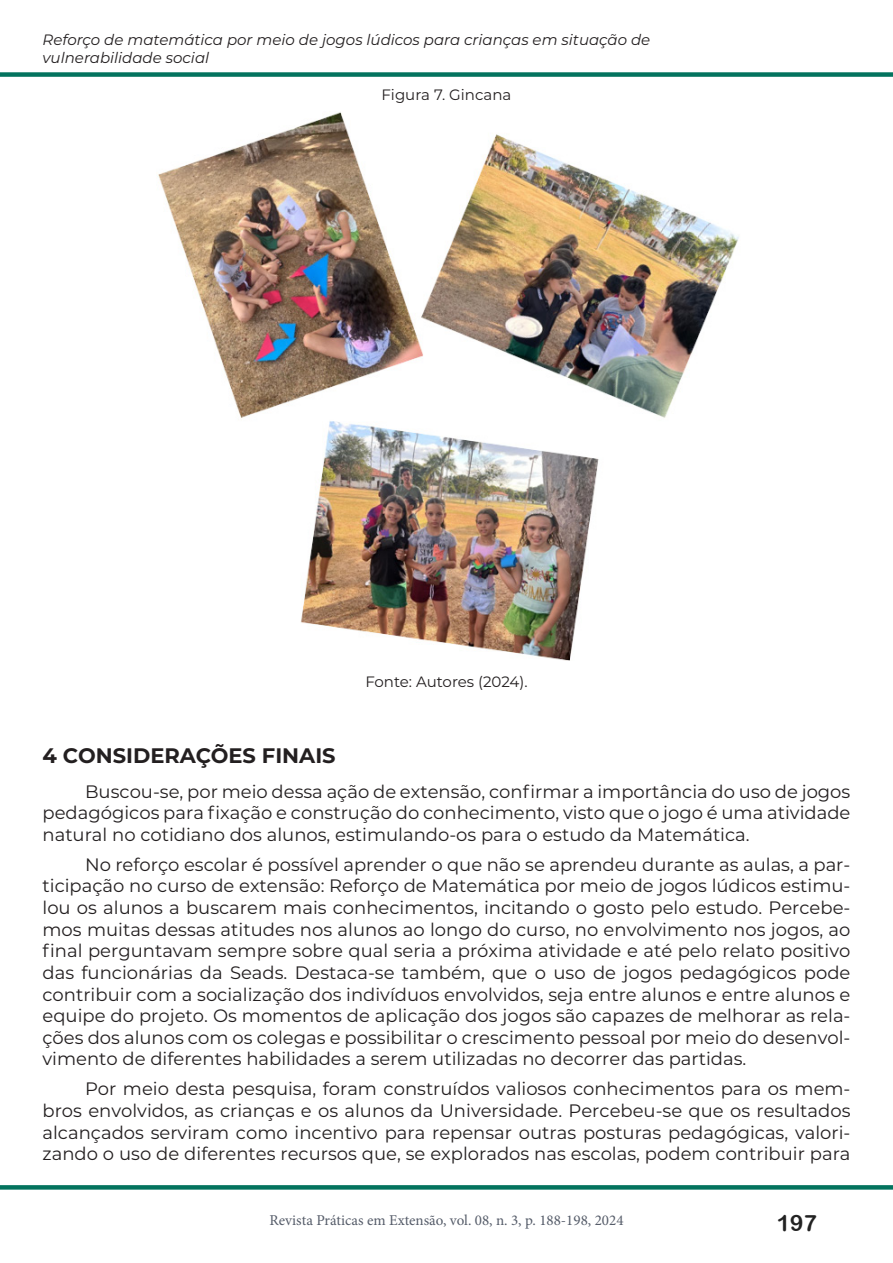
<style>
.page{position:relative;width:893px;height:1263px;background:#fff}
.page>*{position:absolute;margin:0;border:0;box-sizing:border-box;transform-origin:0 0}
.t1{font:22.5px "Arial Rounded MT Bold";color:#222}
.t2{font:700 21px "Montserrat";color:#231f20}
.t3{font:18px/21.6px "Montserrat";color:#231f20;text-align:justify}
.t4{font:italic 15px/18px "Montserrat";color:#231f20}
.t5{font:15px "Minion Pro";color:#555c69}
.t6{font:15px "Montserrat";color:#231f20}
</style>
<div class="page">
<div style="left:0;top:72px;width:893px;height:5px;background:#03735e"></div>
<svg style="left:0;top:1185px;width:893px;height:4px;background:#0b7763"></svg>
<img style="left:158px;top:112px;width:581px;height:548px">
<p class="t4" style="left:43px;top:30px;width:609px">Reforço de matemática por meio de jogos lúdicos para crianças em situação de vulnerabilidade social</p>
<p class="t6" style="left:382px;top:84px;width:131px">Figura 7. Gincana</p>
<p class="t6" style="left:365px;top:671px;width:164px">Fonte: Autores (2024).</p>
<p class="t2" style="left:43px;top:741px;width:295px">4 CONSIDERAÇÕES FINAIS</p>
<p class="t3" style="left:43px;top:780px;width:809px;text-indent:43px">Buscou-se, por meio dessa ação de extensão, confirmar a importância do uso de jogos pedagógicos para fixação e construção do conhecimento, visto que o jogo é uma atividade natural no cotidiano dos alunos, estimulando-os para o estudo da Matemática.</p>
<p class="t3" style="left:43px;top:853px;width:809px;text-indent:43px">No reforço escolar é possível aprender o que não se aprendeu durante as aulas, a par&shy;ticipação no curso de extensão: Reforço de Matemática por meio de jogos lúdicos estimu&shy;lou os alunos a buscarem mais conhecimentos, incitando o gosto pelo estudo. Percebe&shy;mos muitas dessas atitudes nos alunos ao longo do curso, no envolvimento nos jogos, ao final perguntavam sempre sobre qual seria a próxima atividade e até pelo relato positivo das funcionárias da Seads. Destaca-se também, que o uso de jogos pedagógicos pode contribuir com a socialização dos indivíduos envolvidos, seja entre alunos e entre alunos e equipe do projeto. Os momentos de aplicação dos jogos são capazes de melhorar as rela&shy;ções dos alunos com os colegas e possibilitar o crescimento pessoal por meio do desenvol&shy;vimento de diferentes habilidades a serem utilizadas no decorrer das partidas.</p>
<p class="t3" style="left:43px;top:1077px;width:809px;text-indent:43px">Por meio desta pesquisa, foram construídos valiosos conhecimentos para os mem&shy;bros envolvidos, as crianças e os alunos da Universidade. Percebeu-se que os resultados alcançados serviram como incentivo para repensar outras posturas pedagógicas, valori&shy;zando o uso de diferentes recursos que, se explorados nas escolas, podem contribuir para</p>
<p class="t5" style="left:269px;top:1210px;width:356px">Revista Práticas em Extensão, vol. 08, n. 3, p. 188-198, 2024</p>
<p class="t1" style="left:777px;top:1209px;width:42px">197</p>
</div>
